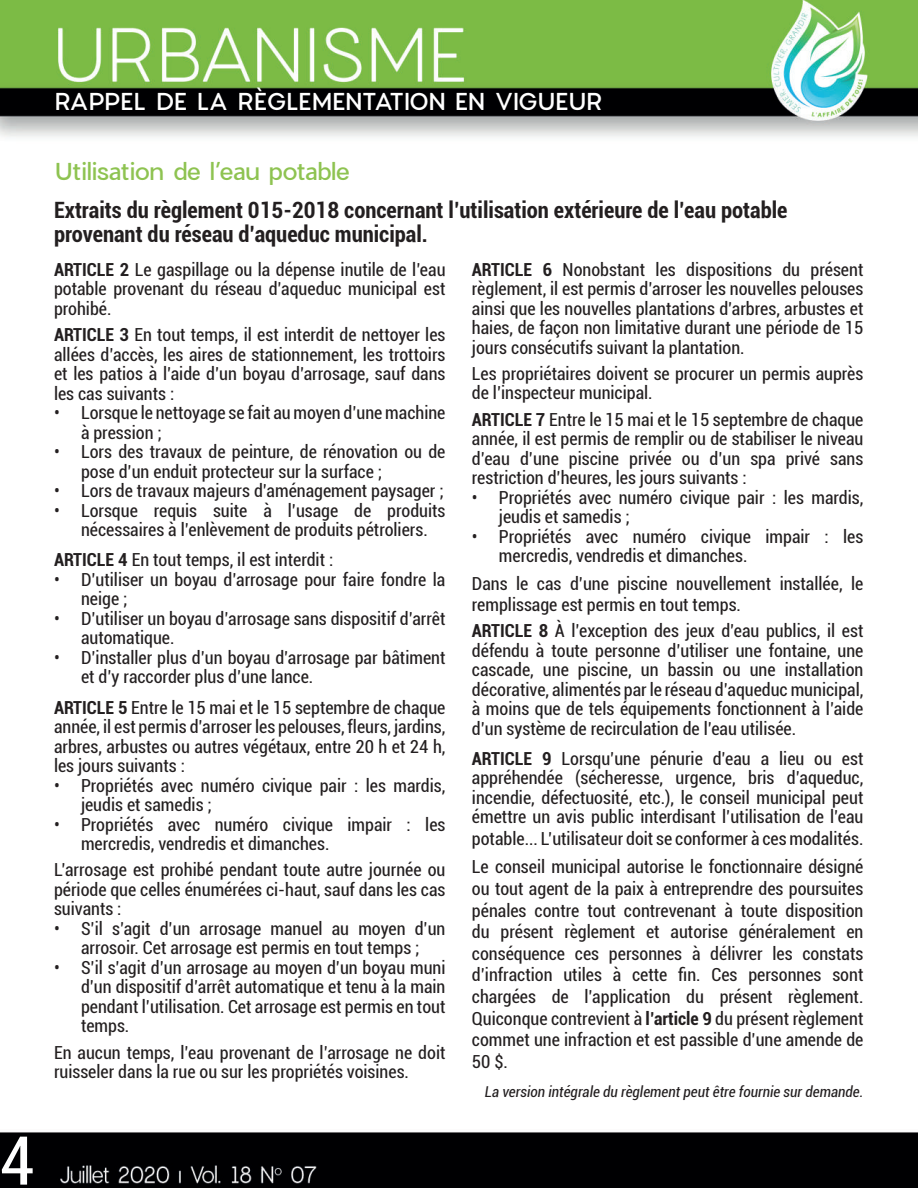
<style>
.page{position:relative;width:918px;height:1188px;background:#fff}
.page>*{position:absolute;margin:0;border:0;box-sizing:border-box;transform-origin:0 0}
.t1{font:condensed 67.5px "Roboto";color:#fff}
.t2{font:500 24px "Charlevoix Pro";letter-spacing:-.04em;color:#fff}
.t3{font:500 24px "Charlevoix Pro";letter-spacing:-.02em;color:#8ec351}
.t4{font:700 condensed 22.5px/24px "Roboto";color:#231f20}
.t5{font:condensed 18px/19.5px "Roboto";color:#231f20}
.t6{font:italic condensed 15px "Roboto";color:#231f20}
.s1{font-weight:700}
</style>
<div class="page">
<img style="left:0;top:0;width:918px;height:1188px">
<h1 class="t1" style="left:0;top:1114px;width:36px">4</h1>
<h2 class="t2" style="left:55px;top:86px;width:550px">RAPPEL DE LA RÈGLEMENTATION EN VIGUEUR</h2>
<h2 class="t3" style="left:55px;top:156px;width:297px">Utilisation de l’eau potable</h2>
<p class="t4" style="left:54px;top:197px;width:735px">Extraits du règlement 015-2018 concernant l’utilisation extérieure de l’eau potable provenant du réseau d’aqueduc municipal.</p>
<p class="t5" style="left:54px;top:259px;width:393px;text-align:justify"><span class="s1">ARTICLE 2</span> Le gaspillage ou la dépense inutile de l’eau potable provenant du réseau d’aqueduc municipal est prohibé.</p>
<p class="t5" style="left:54px;top:324px;width:393px;text-align:justify"><span class="s1">ARTICLE 3</span> En tout temps, il est interdit de nettoyer les allées d’accès, les aires de stationnement, les trottoirs et les patios à l’aide d’un boyau d’arrosage, sauf dans les cas suivants :</p>
<p class="t5" style="left:81px;top:402px;width:366px;text-indent:-27px">• Lorsque le nettoyage se fait au moyen d’une machine à pression ;</p>
<p class="t5" style="left:81px;top:441px;width:366px;text-indent:-27px">• Lors des travaux de peinture, de rénovation ou de pose d’un enduit protecteur sur la surface ;</p>
<p class="t5" style="left:54px;top:480px;width:391px">• Lors de travaux majeurs d’aménagement paysager ;</p>
<p class="t5" style="left:54px;top:500px;width:393px;text-align:center">• Lorsque requis suite à l’usage de produits nécessaires à l’enlèvement de produits pétroliers.</p>
<p class="t5" style="left:54px;top:550px;width:281px"><span class="s1">ARTICLE 4</span> En tout temps, il est interdit :</p>
<p class="t5" style="left:81px;top:569px;width:366px;text-indent:-27px">• D’utiliser un boyau d’arrosage pour faire fondre la neige ;</p>
<p class="t5" style="left:81px;top:608px;width:366px;text-indent:-27px">• D’utiliser un boyau d’arrosage sans dispositif d’arrêt automatique.</p>
<p class="t5" style="left:81px;top:647px;width:366px;text-indent:-27px">• D’installer plus d’un boyau d’arrosage par bâtiment et d’y raccorder plus d’une lance.</p>
<p class="t5" style="left:54px;top:697px;width:393px;text-align:justify"><span class="s1">ARTICLE 5</span> Entre le 15 mai et le 15 septembre de chaque année, il est permis d’arroser les pelouses, fleurs, jardins, arbres, arbustes ou autres végétaux, entre 20 h et 24 h, les jours suivants :</p>
<p class="t5" style="left:81px;top:775px;width:366px;text-indent:-27px">• Propriétés avec numéro civique pair : les mardis, jeudis et samedis ;</p>
<p class="t5" style="left:81px;top:814px;width:366px;text-indent:-27px">• Propriétés avec numéro civique impair : les mercredis, vendredis et dimanches.</p>
<p class="t5" style="left:54px;top:860px;width:393px;text-align:justify">L’arrosage est prohibé pendant toute autre journée ou période que celles énumérées ci-haut, sauf dans les cas suivants :</p>
<p class="t5" style="left:54px;top:918px;width:393px;text-align:center">• S’il s’agit d’un arrosage manuel au moyen d’un arrosoir. Cet arrosage est permis en tout temps ;</p>
<p class="t5" style="left:81px;top:957px;width:366px;text-align:justify;text-indent:-27px">• S’il s’agit d’un arrosage au moyen d’un boyau muni d’un dispositif d’arrêt automatique et tenu à la main pendant l’utilisation. Cet arrosage est permis en tout temps.</p>
<p class="t5" style="left:54px;top:1042px;width:393px">En aucun temps, l’eau provenant de l’arrosage ne doit ruisseler dans la rue ou sur les propriétés voisines.</p>
<p class="t5" style="left:472px;top:259px;width:393px;text-align:justify"><span class="s1">ARTICLE 6</span> Nonobstant les dispositions du présent règlement, il est permis d’arroser les nouvelles pelouses ainsi que les nouvelles plantations d’arbres, arbustes et haies, de façon non limitative durant une période de 15 jours consécutifs suivant la plantation.</p>
<p class="t5" style="left:472px;top:363px;width:393px">Les propriétaires doivent se procurer un permis auprès de l’inspecteur municipal.</p>
<p class="t5" style="left:472px;top:409px;width:393px;text-align:justify"><span class="s1">ARTICLE 7</span> Entre le 15 mai et le 15 septembre de chaque année, il est permis de remplir ou de stabiliser le niveau d’eau d’une piscine privée ou d’un spa privé sans restriction d’heures, les jours suivants :</p>
<p class="t5" style="left:499px;top:487px;width:366px;text-indent:-27px">• Propriétés avec numéro civique pair : les mardis, jeudis et samedis ;</p>
<p class="t5" style="left:499px;top:526px;width:366px;text-indent:-27px">• Propriétés avec numéro civique impair : les mercredis, vendredis et dimanches.</p>
<p class="t5" style="left:472px;top:572px;width:393px;line-height:21px">Dans le cas d’une piscine nouvellement installée, le remplissage est permis en tout temps.</p>
<p class="t5" style="left:472px;top:620px;width:393px;text-align:justify"><span class="s1">ARTICLE 8</span> À l’exception des jeux d’eau publics, il est défendu à toute personne d’utiliser une fontaine, une cascade, une piscine, un bassin ou une installation décorative, alimentés par le réseau d’aqueduc municipal, à moins que de tels équipements fonctionnent à l’aide d’un système de recirculation de l’eau utilisée.</p>
<p class="t5" style="left:472px;top:748px;width:393px;text-align:justify"><span class="s1">ARTICLE 9</span> Lorsqu’une pénurie d’eau a lieu ou est appréhendée (sécheresse, urgence, bris d’aqueduc, incendie, défectuosité, etc.), le conseil municipal peut émettre un avis public interdisant l’utilisation de l’eau</p>
<p class="t5" style="left:472px;top:824px;width:393px;line-height:28.3px">potable... L’utilisateur doit se conformer à ces modalités.<br>Le conseil municipal autorise le fonctionnaire désigné</p>
<p class="t5" style="left:472px;top:877px;width:393px;line-height:21.6px;text-align:justify">ou tout agent de la paix à entreprendre des poursuites pénales contre tout contrevenant à toute disposition du présent règlement et autorise généralement en conséquence ces personnes à délivrer les constats d’infraction utiles à cette fin. Ces personnes sont chargées de l’application du présent règlement.<br>Quiconque contrevient à <span class="s1">l’article 9</span> du présent règlement commet une infraction et est passible d’une amende de 50 $.</p>
<p class="t6" style="left:485px;top:1081px;width:380px">La version intégrale du règlement peut être fournie sur demande.</p>
</div>
